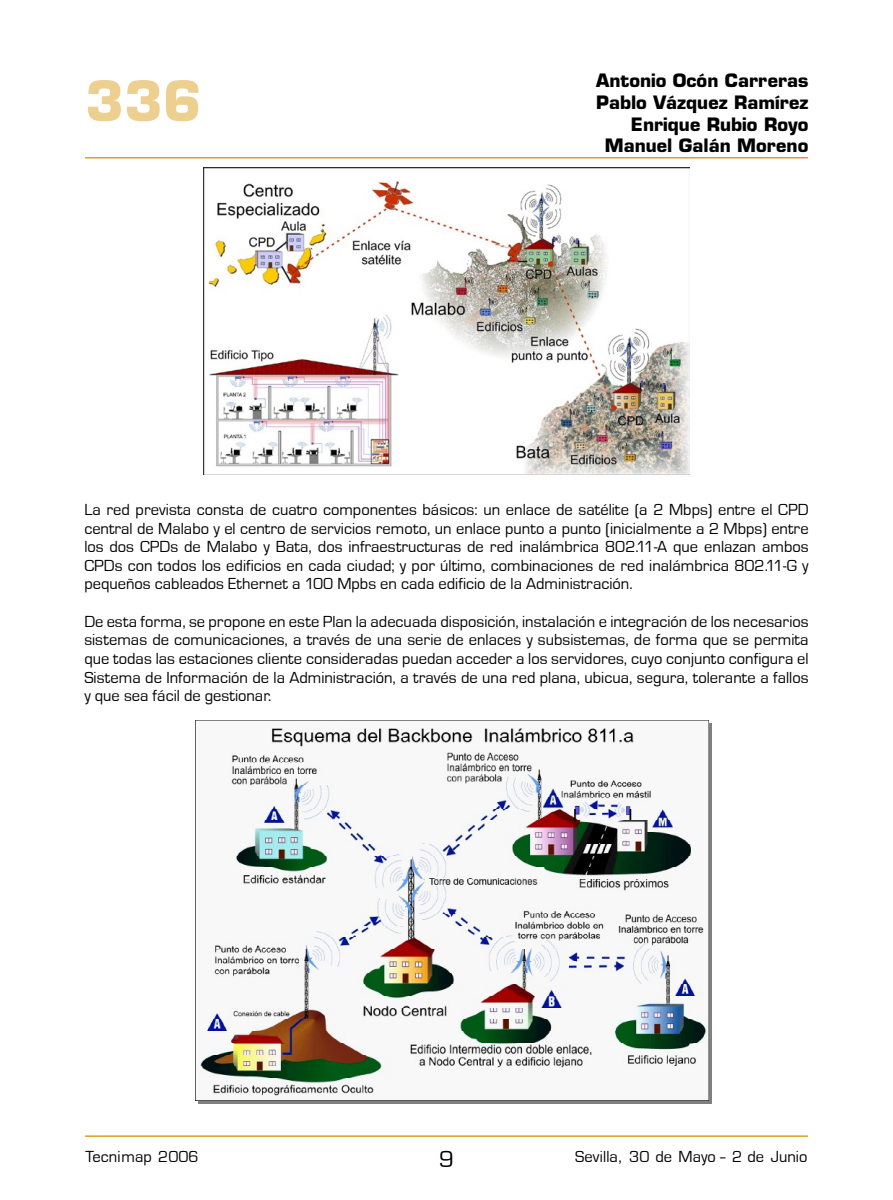
<style>
.page{position:relative;width:893px;height:1200px;background:#fff}
.page>*{position:absolute;margin:0;border:0;box-sizing:border-box;transform-origin:0 0}
.t1{font:700 54px "Eurostile";color:#edcf90}
.t2{font:24px "Eurostile";color:#000}
.t3{font:700 18px/21.6px "Eurostile";color:#000;text-align:right}
.t4{font:16.5px/18.6px "Eurostile T";color:#000;text-align:justify}
.t5{font:16.5px "Eurostile";color:#000}
</style>
<div class="page">
<hr style="left:85px;top:1135px;width:723px;height:1px;background:#db9f22">
<hr style="left:85px;top:157px;width:723px;height:1px;background:#db9f22">
<img style="left:203px;top:168px;width:487px;height:306px">
<img style="left:196px;top:720px;width:512px;height:377px">
<h1 class="t1" style="left:85px;top:68px;width:118px">336</h1>
<p class="t3" style="left:596px;top:70px;width:214px">Antonio Ocón Carreras<br>Pablo Vázquez Ramírez<br>Enrique Rubio Royo<br>Manuel Galán Moreno</p>
<p class="t4" style="left:84px;top:500px;width:726px">La red prevista consta de cuatro componentes básicos: un enlace de satélite (a 2 Mbps) entre el CPD central de Malabo y el centro de servicios remoto, un enlace punto a punto (inicialmente a 2 Mbps) entre los dos CPDs de Malabo y Bata, dos infraestructuras de red inalámbrica 802.11-A que enlazan ambos CPDs con todos los edificios en cada ciudad; y por último, combinaciones de red inalámbrica 802.11-G y pequeños cableados Ethernet a 100 Mpbs en cada edificio de la Administración.</p>
<p class="t4" style="left:84px;top:612px;width:726px">De esta forma, se propone en este Plan la adecuada disposición, instalación e integración de los necesarios sistemas de comunicaciones, a través de una serie de enlaces y subsistemas, de forma que se permita que todas las estaciones cliente consideradas puedan acceder a los servidores, cuyo conjunto configura el Sistema de Información de la Administración, a través de una red plana, ubicua, segura, tolerante a fallos y que sea fácil de gestionar.</p>
<p class="t5" style="left:85px;top:1146px;width:115px">Tecnimap 2006</p>
<h2 class="t2" style="left:439px;top:1145px;width:16px">9</h2>
<p class="t4" style="left:575px;top:1146px;width:234px">Sevilla, 30 de Mayo - 2 de Junio</p>
</div>
